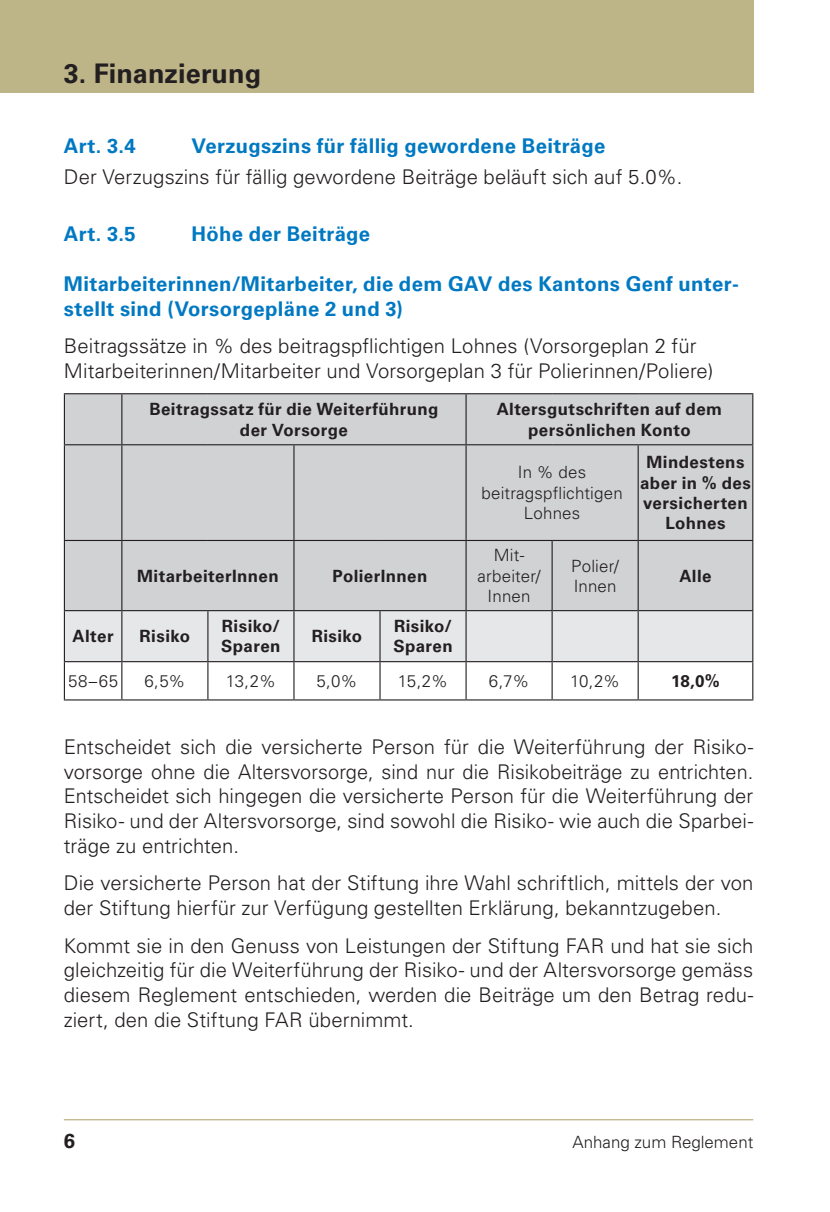
<style>
.page{position:relative;width:830px;height:1212px;background:#fff}
.page>*{position:absolute;margin:0;border:0;box-sizing:border-box;transform-origin:0 0}
.t1{font:700 27px "Univers LT Std";color:#231f20}
.t2{font:300 20.25px/24.8px "Univers LT Std";letter-spacing:.005em;color:#231f20}
.t3{font:700 20.25px/24.8px "Univers LT Std";letter-spacing:.015em;color:#0079c2}
.t4{font:700 20.25px "Univers LT Std";color:#231f20}
.t5{font:700 16.88px/20.2px "Univers LT Std";letter-spacing:.025em;color:#231f20;text-align:center}
.t6{font:300 16.88px/20.2px "Univers LT Std";letter-spacing:.01em;color:#231f20;text-align:center}
</style>
<div class="page">
<hr style="left:64px;top:1119px;width:689px;height:1px;background:#b8aa7a">
<div style="left:0;top:0;width:753px;height:93px;background:#bdb488"></div>
<div style="left:65px;top:394px;width:686px;height:216px;background:#d1d2d4"></div>
<div style="left:65px;top:611px;width:686px;height:50px;background:#e6e7e9"></div>
<hr style="left:64px;top:393px;width:58px;height:1px;background:#231f20">
<hr style="left:64px;top:394px;width:1px;height:50px;background:#231f20">
<hr style="left:122px;top:393px;width:86px;height:1px;background:#231f20">
<hr style="left:121px;top:394px;width:1px;height:50px;background:#231f20">
<hr style="left:208px;top:393px;width:86px;height:1px;background:#231f20">
<hr style="left:294px;top:393px;width:86px;height:1px;background:#231f20">
<hr style="left:380px;top:393px;width:86px;height:1px;background:#231f20">
<hr style="left:466px;top:393px;width:86px;height:1px;background:#231f20">
<hr style="left:465px;top:394px;width:1px;height:50px;background:#231f20">
<hr style="left:552px;top:393px;width:86px;height:1px;background:#231f20">
<hr style="left:638px;top:393px;width:115px;height:1px;background:#231f20">
<hr style="left:751px;top:394px;width:2px;height:50px;background:#231f20">
<hr style="left:64px;top:444px;width:58px;height:1px;background:#231f20">
<hr style="left:64px;top:445px;width:1px;height:95px;background:#231f20">
<hr style="left:122px;top:444px;width:86px;height:1px;background:#231f20">
<hr style="left:121px;top:445px;width:1px;height:95px;background:#231f20">
<hr style="left:208px;top:444px;width:86px;height:1px;background:#231f20">
<hr style="left:294px;top:444px;width:86px;height:1px;background:#231f20">
<hr style="left:293px;top:445px;width:1px;height:95px;background:#231f20">
<hr style="left:380px;top:444px;width:86px;height:1px;background:#231f20">
<hr style="left:466px;top:444px;width:86px;height:1px;background:#231f20">
<hr style="left:465px;top:445px;width:1px;height:95px;background:#231f20">
<hr style="left:552px;top:444px;width:86px;height:1px;background:#231f20">
<hr style="left:638px;top:444px;width:115px;height:1px;background:#231f20">
<hr style="left:637px;top:445px;width:1px;height:95px;background:#231f20">
<hr style="left:751px;top:445px;width:2px;height:95px;background:#231f20">
<hr style="left:64px;top:540px;width:58px;height:1px;background:#231f20">
<hr style="left:64px;top:541px;width:1px;height:69px;background:#231f20">
<hr style="left:122px;top:540px;width:86px;height:1px;background:#231f20">
<hr style="left:121px;top:541px;width:1px;height:69px;background:#231f20">
<hr style="left:208px;top:540px;width:86px;height:1px;background:#231f20">
<hr style="left:294px;top:540px;width:86px;height:1px;background:#231f20">
<hr style="left:293px;top:541px;width:1px;height:69px;background:#231f20">
<hr style="left:380px;top:540px;width:86px;height:1px;background:#231f20">
<hr style="left:466px;top:540px;width:86px;height:1px;background:#231f20">
<hr style="left:465px;top:541px;width:1px;height:69px;background:#231f20">
<hr style="left:552px;top:540px;width:86px;height:1px;background:#231f20">
<hr style="left:551px;top:541px;width:1px;height:69px;background:#231f20">
<hr style="left:638px;top:540px;width:115px;height:1px;background:#231f20">
<hr style="left:637px;top:541px;width:1px;height:69px;background:#231f20">
<hr style="left:751px;top:541px;width:2px;height:69px;background:#231f20">
<hr style="left:64px;top:610px;width:58px;height:1px;background:#231f20">
<hr style="left:64px;top:611px;width:1px;height:50px;background:#231f20">
<hr style="left:122px;top:610px;width:86px;height:1px;background:#231f20">
<hr style="left:121px;top:611px;width:1px;height:50px;background:#231f20">
<hr style="left:208px;top:610px;width:86px;height:1px;background:#231f20">
<hr style="left:207px;top:611px;width:1px;height:50px;background:#231f20">
<hr style="left:294px;top:610px;width:86px;height:1px;background:#231f20">
<hr style="left:293px;top:611px;width:1px;height:50px;background:#231f20">
<hr style="left:380px;top:610px;width:86px;height:1px;background:#231f20">
<hr style="left:379px;top:611px;width:1px;height:50px;background:#231f20">
<hr style="left:466px;top:610px;width:86px;height:1px;background:#231f20">
<hr style="left:465px;top:611px;width:1px;height:50px;background:#231f20">
<hr style="left:552px;top:610px;width:86px;height:1px;background:#231f20">
<hr style="left:551px;top:611px;width:1px;height:50px;background:#231f20">
<hr style="left:638px;top:610px;width:115px;height:1px;background:#231f20">
<hr style="left:637px;top:611px;width:1px;height:50px;background:#231f20">
<hr style="left:751px;top:611px;width:2px;height:50px;background:#231f20">
<hr style="left:64px;top:661px;width:58px;height:1px;background:#231f20">
<hr style="left:64px;top:662px;width:1px;height:37px;background:#231f20">
<hr style="left:122px;top:661px;width:86px;height:1px;background:#231f20">
<hr style="left:121px;top:662px;width:1px;height:37px;background:#231f20">
<hr style="left:208px;top:661px;width:86px;height:1px;background:#231f20">
<hr style="left:207px;top:662px;width:1px;height:37px;background:#231f20">
<hr style="left:294px;top:661px;width:86px;height:1px;background:#231f20">
<hr style="left:293px;top:662px;width:1px;height:37px;background:#231f20">
<hr style="left:380px;top:661px;width:86px;height:1px;background:#231f20">
<hr style="left:379px;top:662px;width:1px;height:37px;background:#231f20">
<hr style="left:466px;top:661px;width:86px;height:1px;background:#231f20">
<hr style="left:465px;top:662px;width:1px;height:37px;background:#231f20">
<hr style="left:552px;top:661px;width:86px;height:1px;background:#231f20">
<hr style="left:551px;top:662px;width:1px;height:37px;background:#231f20">
<hr style="left:638px;top:661px;width:115px;height:1px;background:#231f20">
<hr style="left:637px;top:662px;width:1px;height:37px;background:#231f20">
<hr style="left:751px;top:662px;width:2px;height:37px;background:#231f20">
<hr style="left:64px;top:699px;width:58px;height:1px;background:#231f20">
<hr style="left:122px;top:699px;width:86px;height:1px;background:#231f20">
<hr style="left:208px;top:699px;width:86px;height:1px;background:#231f20">
<hr style="left:294px;top:699px;width:86px;height:1px;background:#231f20">
<hr style="left:380px;top:699px;width:86px;height:1px;background:#231f20">
<hr style="left:466px;top:699px;width:86px;height:1px;background:#231f20">
<hr style="left:552px;top:699px;width:86px;height:1px;background:#231f20">
<hr style="left:638px;top:699px;width:115px;height:1px;background:#231f20">
<h1 class="t1" style="left:64px;top:58px;width:199px">3. Finanzierung</h1>
<p class="t3" style="left:64px;top:133px;width:73px">Art. 3.4</p>
<p class="t3" style="left:191px;top:133px;width:415px">Verzugszins für fällig gewordene Beiträge</p>
<p class="t2" style="left:64px;top:164px;width:619px">Der Verzugszins für fällig gewordene Beiträge beläuft sich auf 5.0%.</p>
<p class="t3" style="left:64px;top:221px;width:73px">Art. 3.5</p>
<p class="t3" style="left:191px;top:221px;width:180px">Höhe der Beiträge</p>
<p class="t3" style="left:64px;top:271px;width:676px">Mitarbeiterinnen/Mitarbeiter, die dem GAV des Kantons Genf unter&shy;stellt sind (Vorsorgepläne 2 und 3)</p>
<p class="t2" style="left:64px;top:333px;width:650px">Beitragssätze in % des beitragspflichtigen Lohnes (Vorsorgeplan 2 für<br>Mitarbeiterinnen/Mitarbeiter und Vorsorgeplan 3 für Polierinnen/Poliere)</p>
<p class="t5" style="left:149px;top:399px;width:290px">Beitragssatz für die Weiterführung der Vorsorge</p>
<p class="t5" style="left:496px;top:399px;width:227px">Altersgutschriften auf dem persönlichen Konto</p>
<p class="t6" style="left:481px;top:462px;width:143px">In % des beitragspflichtigen<br>Lohnes</p>
<p class="t5" style="left:639px;top:452px;width:112px">Mindestens aber in % des versicherten<br>Lohnes</p>
<p class="t5" style="left:137px;top:566px;width:143px">MitarbeiterInnen</p>
<p class="t5" style="left:332px;top:566px;width:96px">PolierInnen</p>
<p class="t6" style="left:477px;top:545px;width:65px">Mit&shy;arbeiter/<br>Innen</p>
<p class="t6" style="left:571px;top:555px;width:49px;text-align:left">Polier/<br>Innen</p>
<p class="t5" style="left:679px;top:566px;width:34px">Alle</p>
<p class="t5" style="left:73px;top:626px;width:42px">Alter</p>
<p class="t5" style="left:139px;top:626px;width:52px">Risiko</p>
<p class="t5" style="left:221px;top:616px;width:61px;text-align:left">Risiko/<br>Sparen</p>
<p class="t5" style="left:311px;top:626px;width:52px">Risiko</p>
<p class="t5" style="left:393px;top:616px;width:61px;text-align:left">Risiko/<br>Sparen</p>
<p class="t6" style="left:68px;top:671px;width:52px">58–65</p>
<p class="t6" style="left:144px;top:671px;width:42px">6,5%</p>
<p class="t6" style="left:226px;top:671px;width:52px">13,2%</p>
<p class="t6" style="left:316px;top:671px;width:43px">5,0%</p>
<p class="t6" style="left:398px;top:671px;width:52px">15,2%</p>
<p class="t6" style="left:488px;top:671px;width:42px">6,7%</p>
<p class="t6" style="left:569px;top:671px;width:52px">10,2%</p>
<p class="t5" style="left:671px;top:671px;width:50px">18,0%</p>
<p class="t2" style="left:64px;top:734px;width:690px;text-align:justify">Entscheidet sich die versicherte Person für die Weiterführung der Risiko&shy;vorsorge ohne die Altersvorsorge, sind nur die Risikobeiträge zu entrichten.<br>Entscheidet sich hingegen die versicherte Person für die Weiterführung der Risiko- und der Altersvorsorge, sind sowohl die Risiko- wie auch die Sparbei&shy;träge zu entrichten.</p>
<p class="t2" style="left:64px;top:871px;width:690px">Die versicherte Person hat der Stiftung ihre Wahl schriftlich, mittels der von der Stiftung hierfür zur Verfügung gestellten Erklärung, bekanntzugeben.</p>
<p class="t2" style="left:64px;top:933px;width:690px;text-align:justify">Kommt sie in den Genuss von Leistungen der Stiftung FAR und hat sie sich gleichzeitig für die Weiterführung der Risiko- und der Altersvorsorge gemäss diesem Reglement entschieden, werden die Beiträge um den Betrag redu&shy;ziert, den die Stiftung FAR übernimmt.</p>
<p class="t4" style="left:64px;top:1129px;width:13px">6</p>
<p class="t6" style="left:572px;top:1132px;width:182px">Anhang zum Reglement</p>
</div>
